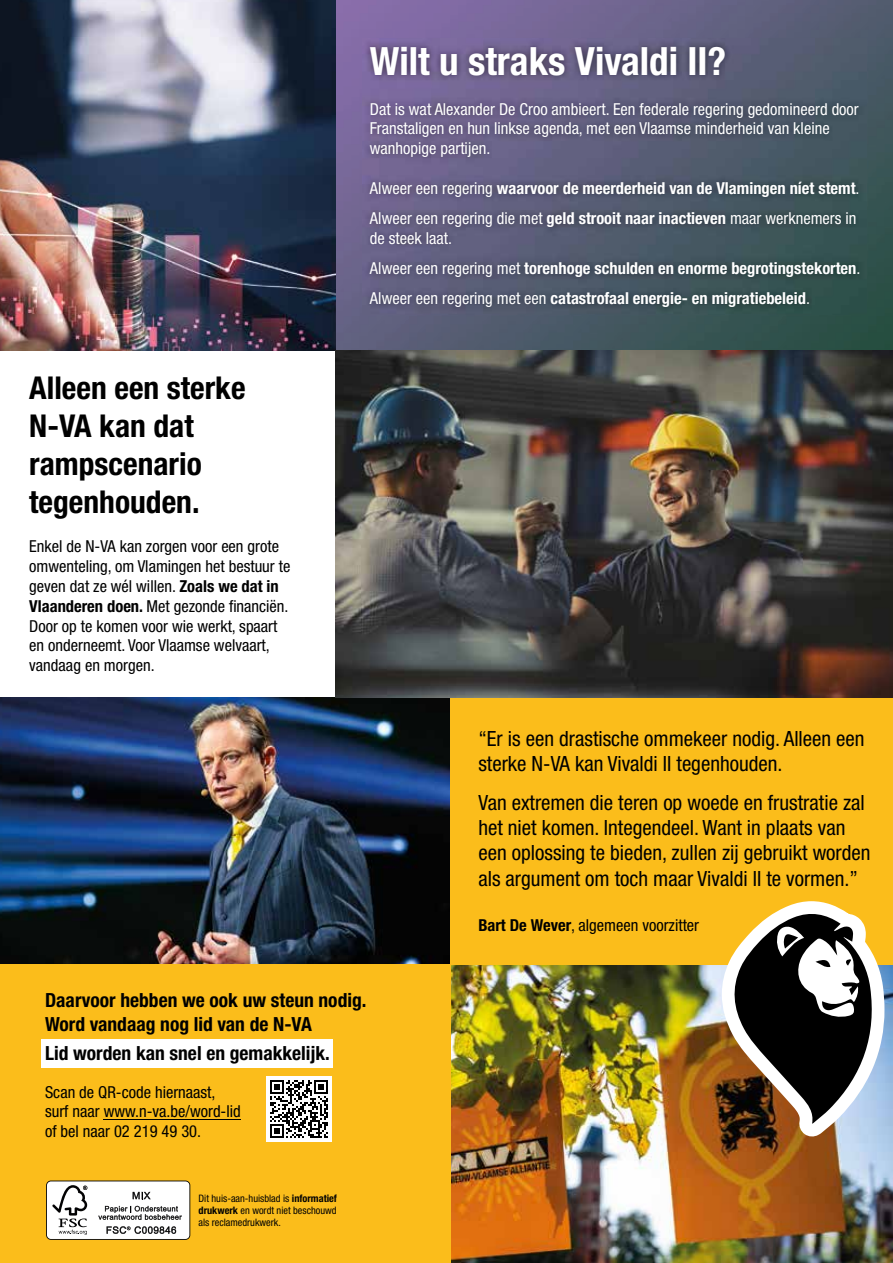
<style>
.page{position:relative;width:893px;height:1263px;background:#fff}
.page>*{position:absolute;margin:0;border:0;box-sizing:border-box;transform-origin:0 0}
.t1{font:700 condensed 39px "Helvetica Neue LT Std";color:#fff}
.t2{font:700 condensed 31.5px/37.8px "Helvetica Neue LT Std";color:#000}
.t3{font:condensed 21px/25.2px "Helvetica Neue LT Std";color:#000}
.t4{font:700 condensed 19.5px/23.4px "Helvetica Neue LT Std";color:#000}
.t5{font:condensed 16.5px/19.8px "Helvetica Neue LT Std";color:#000}
.t6{font:700 condensed 16.5px/30px "Helvetica Neue LT Std";color:#fff}
.t7{font:condensed 16.5px/19.8px "Helvetica Neue LT Std";color:#fff}
.t8{font:condensed 10.35px/12.3px "Helvetica Neue LT Std";color:#020203;text-align:justify}
.s1{font-weight:700}
.s2{font-weight:400}
</style>
<div class="page">
<img style="left:451px;top:964px;width:442px;height:299px">
<img style="left:336px;top:0;width:557px;height:351px">
<img style="left:0;top:697px;width:451px;height:267px">
<div style="left:451px;top:697px;width:442px;height:267px;background:#fbbd1b"></div>
<div style="left:0;top:964px;width:451px;height:299px;background:#fbbd1b"></div>
<img style="left:0;top:0;width:336px;height:351px">
<img style="left:336px;top:351px;width:557px;height:346px">
<div style="left:266px;top:1076px;width:66px;height:66px;background:#fff"></div>
<svg style="left:270px;top:1080px;width:57px;height:58px"></svg>
<svg style="left:46px;top:1181px;width:144px;height:59px;background:#d7d7d7"></svg>
<svg style="left:722px;top:901px;width:162px;height:236px"></svg>
<div style="left:41px;top:1039px;width:291px;height:28px;background:#fff"></div>
<hr style="left:104px;top:1118px;width:137px;height:1px;background:#000">
<img style="left:363px;top:39px;width:503px;height:275px">
<h2 class="t2" style="left:29px;top:369px;width:218px">Alleen een sterke<br>N-VA kan dat rampscenario tegenhouden.</h2>
<p class="t5" style="left:29px;top:537px;width:263px">Enkel de N-VA kan zorgen voor een grote omwenteling, om Vlamingen het bestuur te geven dat ze wél willen. <span class="s1">Zoals we dat in Vlaanderen doen.</span> Met gezonde financiën.<br>Door op te komen voor wie werkt, spaart en onderneemt. Voor Vlaamse welvaart, vandaag en morgen.</p>
<h1 class="t1" style="left:370px;top:38px;width:358px">Wilt u straks Vivaldi II?</h1>
<p class="t7" style="left:370px;top:99px;width:490px">Dat is wat Alexander De Croo ambieert. Een federale regering gedomineerd door<br>Franstaligen en hun linkse agenda, met een Vlaamse minderheid van kleine wanhopige partijen.</p>
<p class="t6" style="left:370px;top:173px;width:491px"><span class="s2">Alweer een regering</span> waarvoor de meerderheid van de Vlamingen níet stemt<span class="s2">.<br>Alweer een regering die met</span> geld strooit naar inactieven <span class="s2">maar werknemers in</span></p>
<p class="t6" style="left:370px;top:223px;width:492px"><span class="s2">de steek laat.<br>Alweer een regering met</span> torenhoge schulden en enorme begrotingstekorten<span class="s2">.<br>Alweer een regering met een</span> catastrofaal energie- en migratiebeleid<span class="s2">.</span></p>
<p class="t3" style="left:478px;top:726px;width:388px">“Er is een drastische ommekeer nodig. Alleen een sterke N-VA kan Vivaldi II tegenhouden.</p>
<p class="t3" style="left:478px;top:790px;width:394px">Van extremen die teren op woede en frustratie zal het niet komen. Integendeel. Want in plaats van een oplossing te bieden, zullen zij gebruikt worden als argument om toch maar Vivaldi II te vormen.”</p>
<p class="t5" style="left:478px;top:915px;width:222px"><span class="s1">Bart De Wever</span>, algemeen voorzitter</p>
<p class="t4" style="left:45px;top:988px;width:323px">Daarvoor hebben we ook uw steun nodig.<br>Word vandaag nog lid van de N-VA</p>
<p class="t4" style="left:45px;top:1041px;width:286px">Lid worden kan snel en gemakkelijk.</p>
<p class="t5" style="left:45px;top:1082px;width:197px">Scan de QR-code hiernaast, surf naar www.n-va.be/word-lid of bel naar 02 219 49 30.</p>
<p class="t8" style="left:199px;top:1192px;width:140px">Dit huis-aan-huisblad is <span class="s1">informatief drukwerk</span> en wordt niet beschouwd als reclamedrukwerk.</p>
</div>
